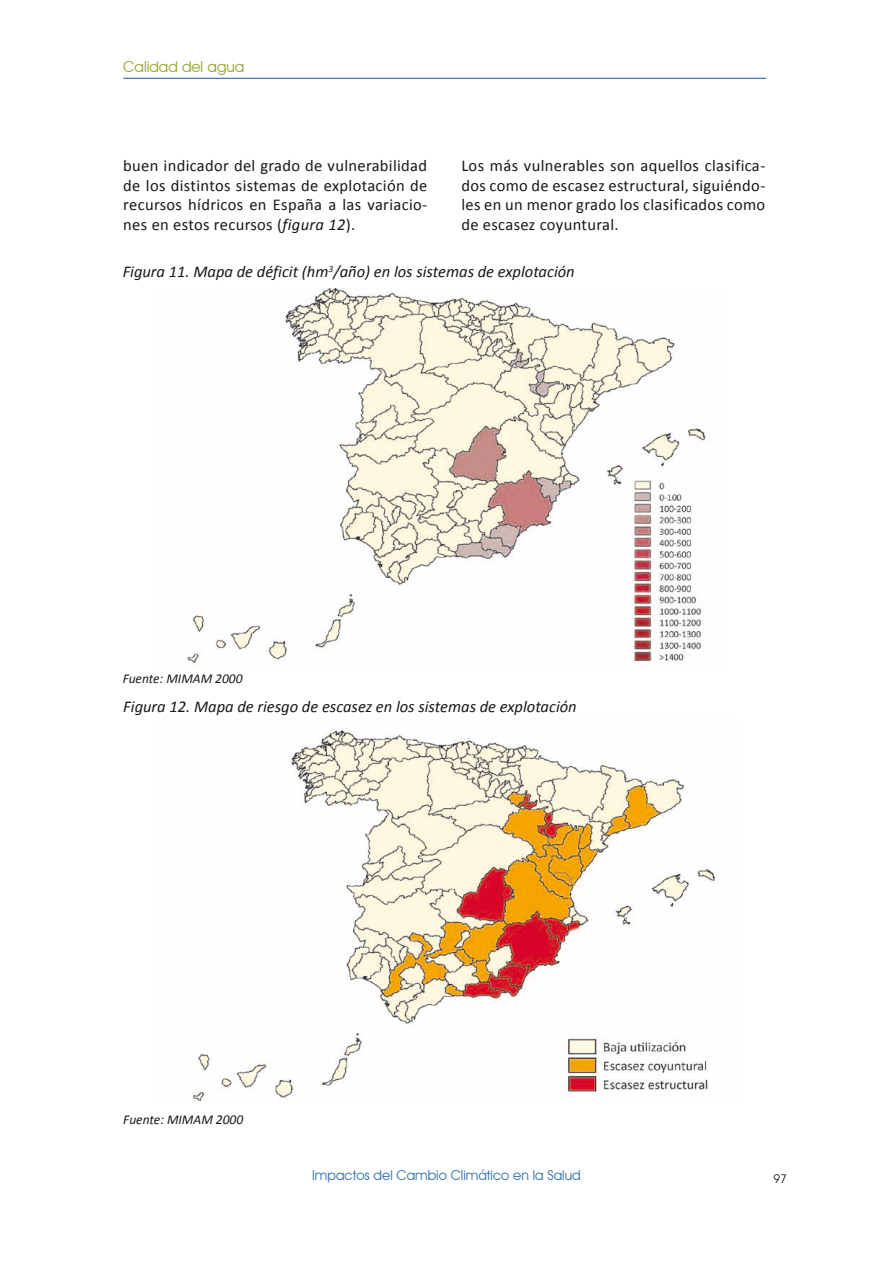
<style>
.page{position:relative;width:893px;height:1263px;background:#fff}
.page>*{position:absolute;margin:0;border:0;box-sizing:border-box;transform-origin:0 0}
.t1{font:16.5px/19.5px "Calibri";letter-spacing:.02em;color:#1a171c;text-align:justify}
.t2{font:italic 16.5px "Calibri";color:#1a171c}
.t3{font:15px "Avant Garde IT Cby BT";color:#8da727}
.t4{font:13.5px "Avant Garde IT Cby BT";color:#2a6eb1}
.t5{font:italic 13.5px "Calibri";color:#1a171c}
.t6{font:12px "Avant Garde IT Cby BT";color:#1a171c}
.s1{font-style:italic}
</style>
<div class="page">
<hr style="left:123px;top:78px;width:643px;height:1px;background:#2a6eb1">
<img style="left:186px;top:289px;width:520px;height:374px">
<img style="left:192px;top:728px;width:524px;height:373px">
<p class="t3" style="left:123px;top:58px;width:122px">Calidad del agua</p>
<p class="t1" style="left:123px;top:156px;width:306px">buen indicador del grado de vulnerabilidad de los distintos sistemas de explotación de recursos hídricos en España a las variacio&shy;nes en estos recursos (<span class="s1">figura 12</span>).</p>
<p class="t1" style="left:461px;top:156px;width:306px">Los más vulnerables son aquellos clasifica&shy;dos como de escasez estructural, siguiéndo&shy;les en un menor grado los clasificados como de escasez coyuntural.</p>
<p class="t2" style="left:123px;top:261px;width:454px">Figura 11. Mapa de déficit (hm<sup>3</sup>/año) en los sistemas de explotación</p>
<p class="t5" style="left:123px;top:669px;width:121px">Fuente: MIMAM 2000</p>
<p class="t2" style="left:123px;top:695px;width:455px">Figura 12. Mapa de riesgo de escasez en los sistemas de explotación</p>
<p class="t5" style="left:123px;top:1110px;width:121px">Fuente: MIMAM 2000</p>
<p class="t4" style="left:312px;top:1167px;width:270px">Impactos del Cambio Climático en la Salud</p>
<p class="t6" style="left:773px;top:1171px;width:15px">97</p>
</div>
